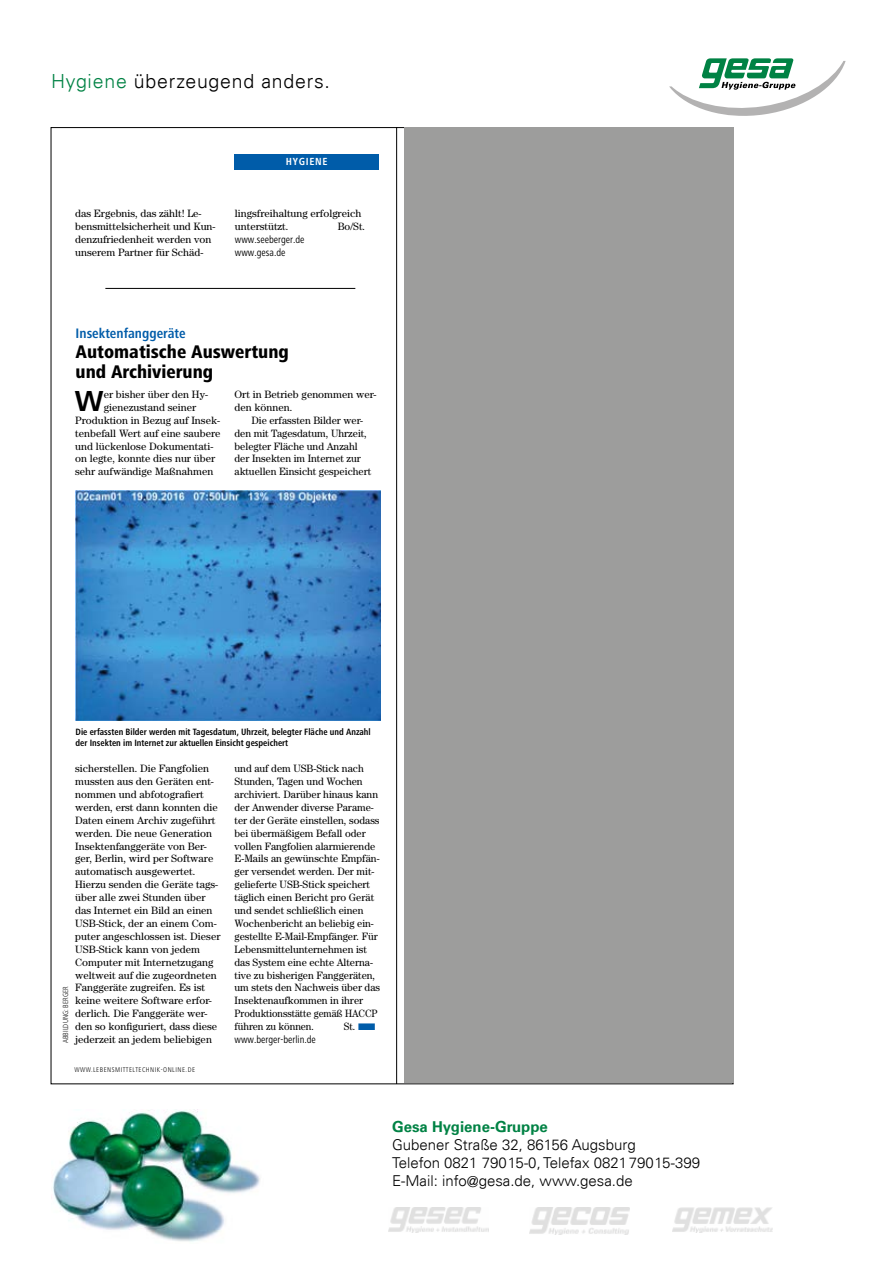
<style>
.page{position:relative;width:893px;height:1263px;background:#fff}
.page>*{position:absolute;margin:0;border:0;box-sizing:border-box;transform-origin:0 0}
.t1{font:700 30px "Frutiger LT";color:#000}
.t2{font:300 19.5px "Univers LT";letter-spacing:.04em;color:#000}
.t3{font:800 condensed 18.9px/20.1px "Frutiger LT";color:#000}
.t4{font:300 15px/18px "Univers LT";color:#000}
.t5{font:700 15px "Univers LT";color:#008244}
.t6{font:700 condensed 14.25px "Frutiger LT";color:#005ca9}
.t7{font:10.65px/12.9px "Century LT";color:#000}
.t8{font:condensed 10.65px/12.9px "Frutiger LT";color:#000}
.t9{font:700 condensed 10.65px "Frutiger LT";letter-spacing:.07em;color:#fff}
.t10{font:10.65px "Century LT";color:#000;scale:.95 1}
.t11{font:700 condensed 9.45px/11.4px "Frutiger LT";color:#000}
.t12{font:300 condensed 7.65px "Frutiger LT";color:#000}
.t13{font:7.05px "Helvetica";color:#000}
.t14{font:300 condensed 7.05px "Frutiger LT";letter-spacing:.07em;color:#000}
.s1{color:#008244}
.s2{color:#005ca9}
</style>
<div class="page">
<svg style="left:669px;top:58px;width:177px;height:58px"></svg>
<img style="left:672px;top:1208px;width:100px;height:24px">
<img style="left:389px;top:1208px;width:100px;height:24px">
<img style="left:529px;top:1208px;width:100px;height:26px">
<img style="left:51px;top:1109px;width:209px;height:133px">
<div style="left:235px;top:154px;width:144px;height:15px;background:#005ca9"></div>
<hr style="left:396px;top:128px;width:1px;height:956px;background:#000">
<img style="left:76px;top:491px;width:305px;height:230px">
<hr style="left:105px;top:288px;width:250px;height:1px;background:#000">
<div style="left:404px;top:127px;width:329px;height:956px;background:#9d9d9c"></div>
<h2 class="t2" style="left:51px;top:70px;width:280px"><span class="s1">Hygiene</span> überzeugend anders.</h2>
<p class="t9" style="left:286px;top:156px;width:43px">HyGieNe</p>
<p class="t7" style="left:75px;top:207px;width:142px">das Ergebnis, das zählt! Le&shy;bensmittelsicherheit und Kun&shy;denzufriedenheit werden von unserem Partner für Schäd-</p>
<p class="t7" style="left:235px;top:207px;width:128px">lingsfreihaltung erfolgreich unterstützt.</p>
<p class="t7" style="left:338px;top:220px;width:29px">Bo/St.</p>
<p class="t8" style="left:235px;top:233px;width:71px">www.seeberger.de www.gesa.de</p>
<h3 class="t6" style="left:76px;top:325px;width:112px">insektenfanggeräte</h3>
<h3 class="t3" style="left:76px;top:341px;width:215px">Automatische Auswertung und Archivierung</h3>
<h1 class="t1" style="left:75px;top:384px;width:30px">W</h1>
<p class="t7" style="left:104px;top:388px;width:106px">er bisher über den Hy-</p>
<p class="t7" style="left:104px;top:400px;width:94px">gienezustand seiner</p>
<p class="t7" style="left:75px;top:413px;width:146px">Produktion in Bezug auf Insek-</p>
<p class="t7" style="left:75px;top:426px;width:147px">tenbefall Wert auf eine saubere</p>
<p class="t7" style="left:75px;top:439px;width:140px">und lückenlose Dokumentati-</p>
<p class="t7" style="left:75px;top:452px;width:142px">on legte, konnte dies nur über</p>
<p class="t7" style="left:75px;top:465px;width:140px">sehr aufwändige Maßnahmen</p>
<p class="t7" style="left:235px;top:388px;width:143px">Ort in Betrieb genommen wer&shy;den können.</p>
<p class="t7" style="left:235px;top:413px;width:138px;text-indent:17px">Die erfassten Bilder wer&shy;den mit Tagesdatum, Uhrzeit, belegter Fläche und Anzahl der Insekten im Internet zur aktuellen Einsicht gespeichert</p>
<p class="t11" style="left:76px;top:726px;width:297px">die erfassten bilder werden mit tagesdatum, Uhrzeit, belegter fläche und anzahl der insekten im internet zur aktuellen einsicht gespeichert</p>
<p class="t7" style="left:75px;top:762px;width:147px">sicherstellen. Die Fangfolien mussten aus den Geräten ent&shy;nommen und abfotografiert werden, erst dann konnten die<br>Daten einem Archiv zugeführt werden. Die neue Generation<br>Insektenfanggeräte von Ber&shy;ger, Berlin, wird per Software automatisch ausgewertet.<br>Hierzu senden die Geräte tags&shy;über alle zwei Stunden über das Internet ein Bild an einen<br>USB-Stick, der an einem Com&shy;puter angeschlossen ist. Dieser<br>USB-Stick kann von jedem<br>Computer mit Internetzugang weltweit auf die zugeordneten<br>Fanggeräte zugreifen. Es ist keine weitere Software erfor&shy;derlich. Die Fanggeräte wer&shy;den so konfiguriert, dass diese jederzeit an jedem beliebigen</p>
<p class="t12" style="left:62px;top:1043px;width:58px;rotate:-90deg">ABBILDUNG: BERGER</p>
<p class="t14" style="left:74px;top:1066px;width:122px">WWW.LEBENSMITTELTECHNIK-ONLINE.DE</p>
<p class="t7" style="left:235px;top:762px;width:147px">und auf dem USB-Stick nach<br>Stunden, Tagen und Wochen archiviert. Darüber hinaus kann der Anwender diverse Parame&shy;ter der Geräte einstellen, sodass bei übermäßigem Befall oder vollen Fangfolien alarmierende<br>E-Mails an gewünschte Empfän&shy;ger versendet werden. Der mit&shy;gelieferte USB-Stick speichert täglich einen Bericht pro Gerät und sendet schließlich einen<br>Wochenbericht an beliebig ein&shy;gestellte E-Mail-Empfänger. Für<br>Lebensmittelunternehmen ist das System eine echte Alterna&shy;tive zu bisherigen Fanggeräten, um stets den Nachweis über das<br>Insektenaufkommen in ihrer<br>Produktionsstätte gemäß HACCP führen zu können.</p>
<p class="t10" style="left:344px;top:1020px;width:35px">St. <span class="s2">■</span></p>
<p class="t8" style="left:235px;top:1033px;width:83px">www.berger-berlin.de</p>
<h3 class="t5" style="left:392px;top:1118px;width:157px">Gesa Hygiene-Gruppe</h3>
<h3 class="t4" style="left:392px;top:1136px;width:309px">Gubener Straße 32, 86156 Augsburg<br>Telefon 0821 79015-0, Telefax 082179015-399<br>E-Mail: info@gesa.de, www.gesa.de</h3>
<p class="t13" style="left:372px;top:1145px;width:137px">Anz_Industrie4_LT_100x297_2017.indd 1</p>
</div>
